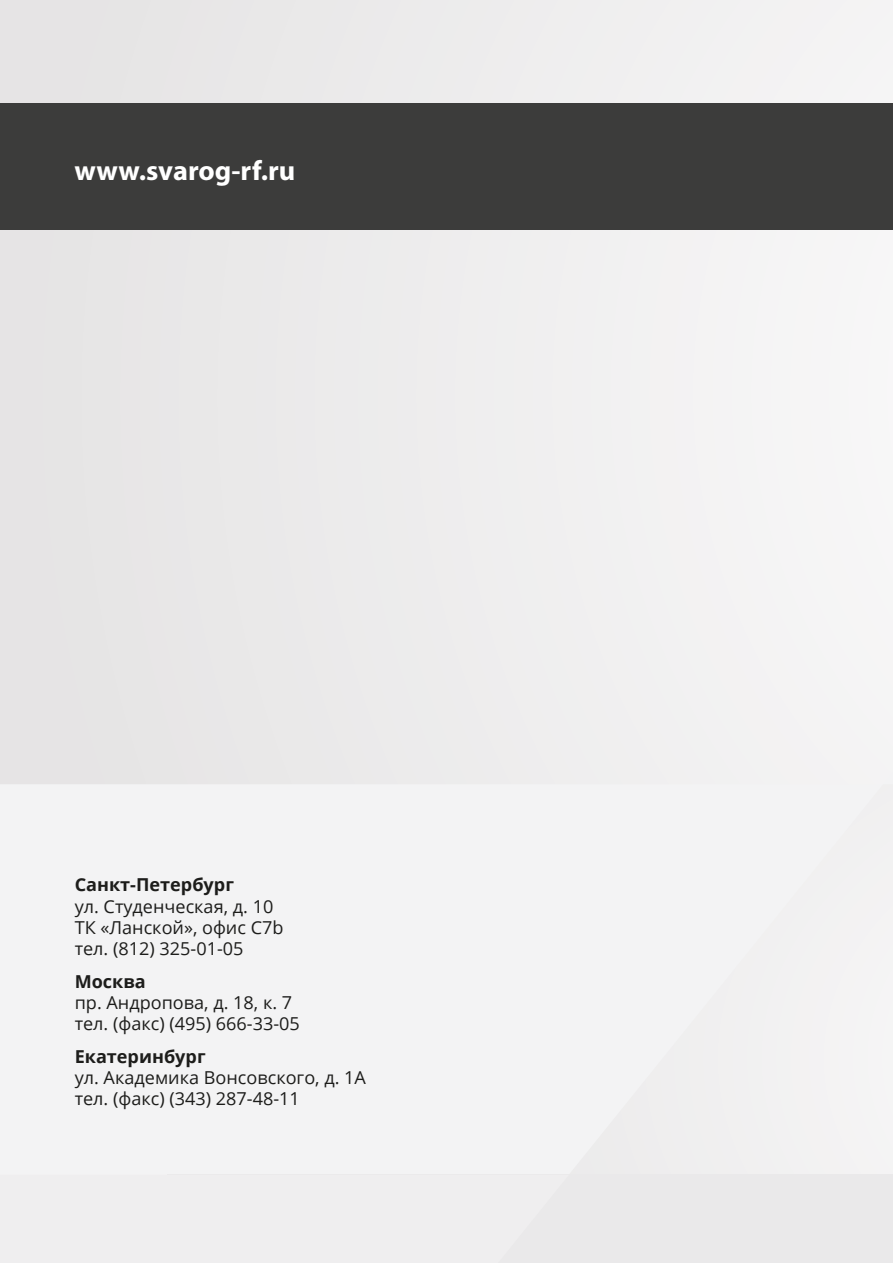
<style>
.page{position:relative;width:893px;height:1263px;background:#f1f0f1}
.page>*{position:absolute;margin:0;border:0;box-sizing:border-box;transform-origin:0 0}
.t1{font:700 27.9px "Myriad Pro";color:#fff}
.t2{font:17.85px/21.5px "Open Sans";color:#1d1d1b}
.t3{font:700 17.85px "Open Sans";color:#1d1d1b}
</style>
<div class="page">
<div style="left:0;top:104px;width:893px;height:126px;background:#3c3c3b"></div>
<h1 class="t1" style="left:42px;top:146px;width:222px">www.svarog-rf.ru</h1>
<h1 class="t1" style="left:75px;top:153px;width:222px">www.svarog-rf.ru</h1>
<p class="t3" style="left:75px;top:872px;width:161px">Санкт-Петербург</p>
<p class="t2" style="left:75px;top:895px;width:210px">ул. Студенческая, д. 10<br>ТК «Ланской», офис C7b тел. (812) 325-01-05</p>
<p class="t3" style="left:75px;top:968px;width:73px">Москва</p>
<p class="t2" style="left:75px;top:991px;width:227px">пр. Андропова, д. 18, к. 7 тел. (факс) (495) 666-33-05</p>
<p class="t3" style="left:75px;top:1043px;width:132px">Екатеринбург</p>
<p class="t2" style="left:75px;top:1066px;width:293px">ул. Академика Вонсовского, д. 1А тел. (факс) (343) 287-48-11</p>
</div>
